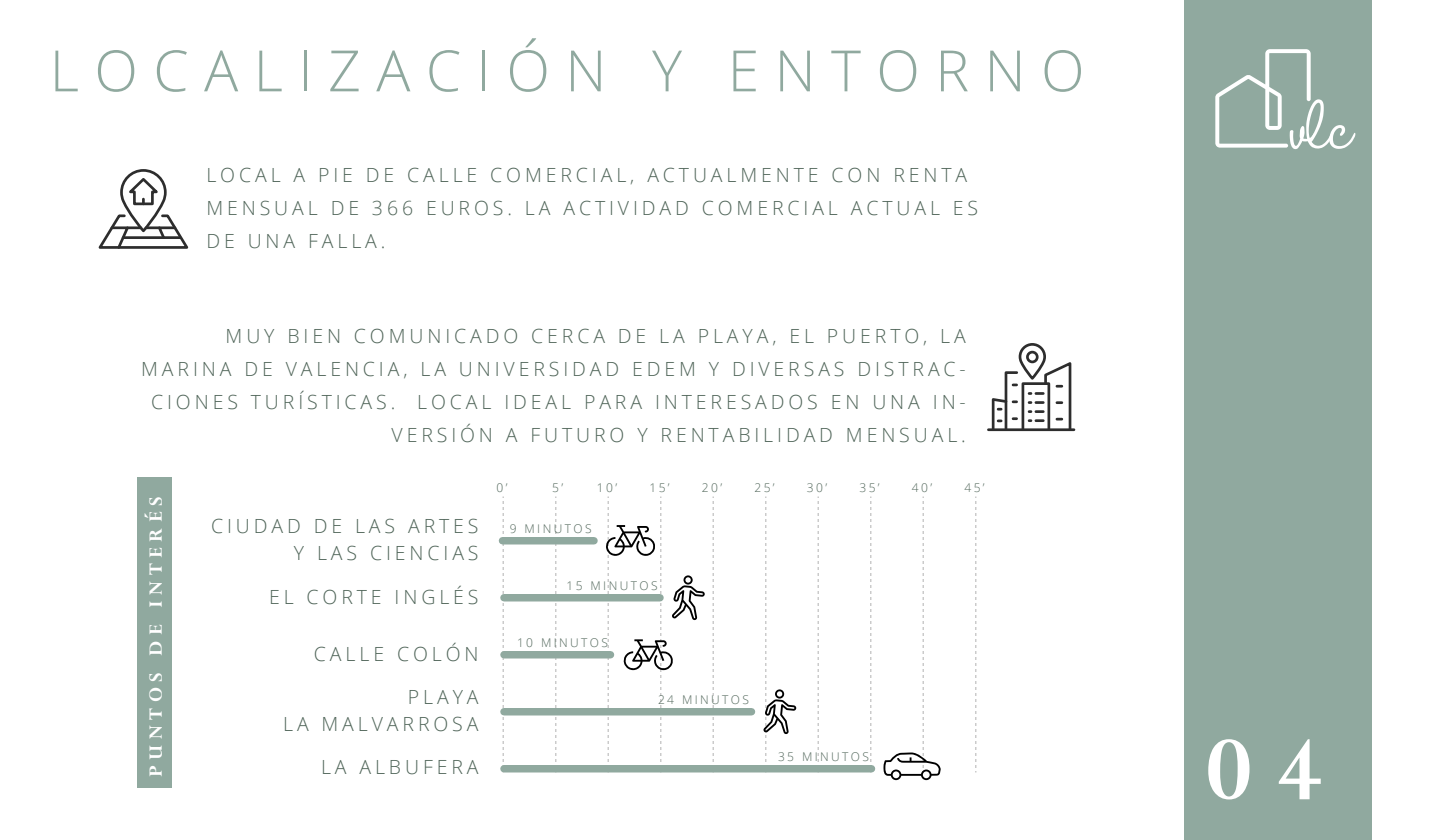
<style>
.page{position:relative;width:1440px;height:840px;background:#fff}
.page>*{position:absolute;margin:0;border:0;box-sizing:border-box;transform-origin:0 0}
.t1{font:700 97.95px "Perpetua";color:#fff}
.t2{font:300 57px "Open Sans";letter-spacing:.27em;color:#90a99f}
.t3{font:700 21px "Perpetua";letter-spacing:.27em;color:#fff}
.t4{font:300 19.5px/33px "Open Sans";letter-spacing:.2em;color:#51665a}
.t5{font:300 12px "Open Sans";letter-spacing:.2em;color:#51665a}
</style>
<div class="page">
<svg style="left:502px;top:496px;width:2px;height:276px"></svg>
<svg style="left:555px;top:496px;width:1px;height:266px"></svg>
<svg style="left:712px;top:496px;width:2px;height:266px"></svg>
<svg style="left:818px;top:496px;width:1px;height:266px"></svg>
<svg style="left:870px;top:496px;width:2px;height:266px"></svg>
<svg style="left:975px;top:496px;width:1px;height:276px"></svg>
<div style="left:137px;top:477px;width:35px;height:311px;background:#90a99f"></div>
<div style="left:1184px;top:0;width:187px;height:840px;background:#90a99f"></div>
<svg style="left:1215px;top:49px;width:140px;height:100px"></svg>
<svg style="left:98px;top:169px;width:91px;height:80px"></svg>
<hr style="left:988px;top:428px;width:86px;height:3px;background:#2d2d2d">
<svg style="left:990px;top:343px;width:83px;height:89px"></svg>
<div style="left:1026px;top:351px;width:13px;height:12px;border:3px solid #2d2d2d;border-radius:50%"></div>
<svg style="left:763px;top:496px;width:33px;height:266px"></svg>
<svg style="left:606px;top:496px;width:99px;height:266px"></svg>
<div style="left:502px;top:537px;width:92px;height:7px;background:#90a99f"></div>
<div style="left:504px;top:594px;width:156px;height:8px;background:#90a99f"></div>
<div style="left:504px;top:708px;width:248px;height:8px;background:#90a99f"></div>
<svg style="left:884px;top:496px;width:57px;height:284px"></svg>
<div style="left:504px;top:765px;width:368px;height:7px;background:#90a99f"></div>
<div style="left:504px;top:651px;width:106px;height:7px;background:#90a99f"></div>
<h2 class="t2" style="left:50px;top:32px;width:1036px">LOCALIZACIÓN Y ENTORNO</h2>
<p class="t4" style="left:206px;top:158px;width:773px">LOCAL A PIE DE CALLE COMERCIAL, ACTUALMENTE CON RENTA<br>MENSUAL DE 366 EUROS. LA ACTIVIDAD COMERCIAL ACTUAL ES<br>DE UNA FALLA.</p>
<p class="t4" style="left:141px;top:319px;width:826px;text-align:right">MUY BIEN COMUNICADO CERCA DE LA PLAYA, EL PUERTO, LA MARINA DE VALENCIA, LA UNIVERSIDAD EDEM Y DIVERSAS DISTRAC-CIONES TURÍSTICAS. LOCAL IDEAL PARA INTERESADOS EN UNA IN-VERSIÓN A FUTURO Y RENTABILIDAD MENSUAL.</p>
<p class="t3" style="left:142px;top:777px;width:282px;rotate:-90deg">PUNTOS DE INTERÉS</p>
<p class="t5" style="left:497px;top:479px;width:12px">0’</p>
<p class="t5" style="left:552px;top:479px;width:12px">5’</p>
<p class="t5" style="left:597px;top:479px;width:22px">10’</p>
<p class="t5" style="left:649px;top:479px;width:22px">15’</p>
<p class="t5" style="left:702px;top:479px;width:22px">20’</p>
<p class="t5" style="left:754px;top:479px;width:22px">25’</p>
<p class="t5" style="left:807px;top:479px;width:22px">30’</p>
<p class="t5" style="left:859px;top:479px;width:22px">35’</p>
<p class="t5" style="left:912px;top:479px;width:22px">40’</p>
<p class="t5" style="left:964px;top:479px;width:22px">45’</p>
<p class="t4" style="left:211px;top:509px;width:269px">CIUDAD DE LAS ARTES</p>
<p class="t5" style="left:510px;top:520px;width:83px">9 MINUTOS</p>
<p class="t4" style="left:294px;top:536px;width:186px">Y LAS CIENCIAS</p>
<p class="t4" style="left:269px;top:580px;width:211px">EL CORTE INGLÉS</p>
<p class="t4" style="left:314px;top:637px;width:166px">CALLE COLÓN</p>
<p class="t5" style="left:567px;top:577px;width:93px">15 MINUTOS</p>
<p class="t5" style="left:517px;top:634px;width:93px">10 MINUTOS</p>
<p class="t4" style="left:408px;top:680px;width:72px">PLAYA</p>
<p class="t5" style="left:658px;top:691px;width:93px">24 MINUTOS</p>
<p class="t4" style="left:283px;top:707px;width:197px">LA MALVARROSA</p>
<p class="t4" style="left:321px;top:750px;width:159px">LA ALBUFERA</p>
<p class="t5" style="left:778px;top:748px;width:93px">35 MINUTOS</p>
<h1 class="t1" style="left:1207px;top:708px;width:118px">0 4</h1>
</div>
